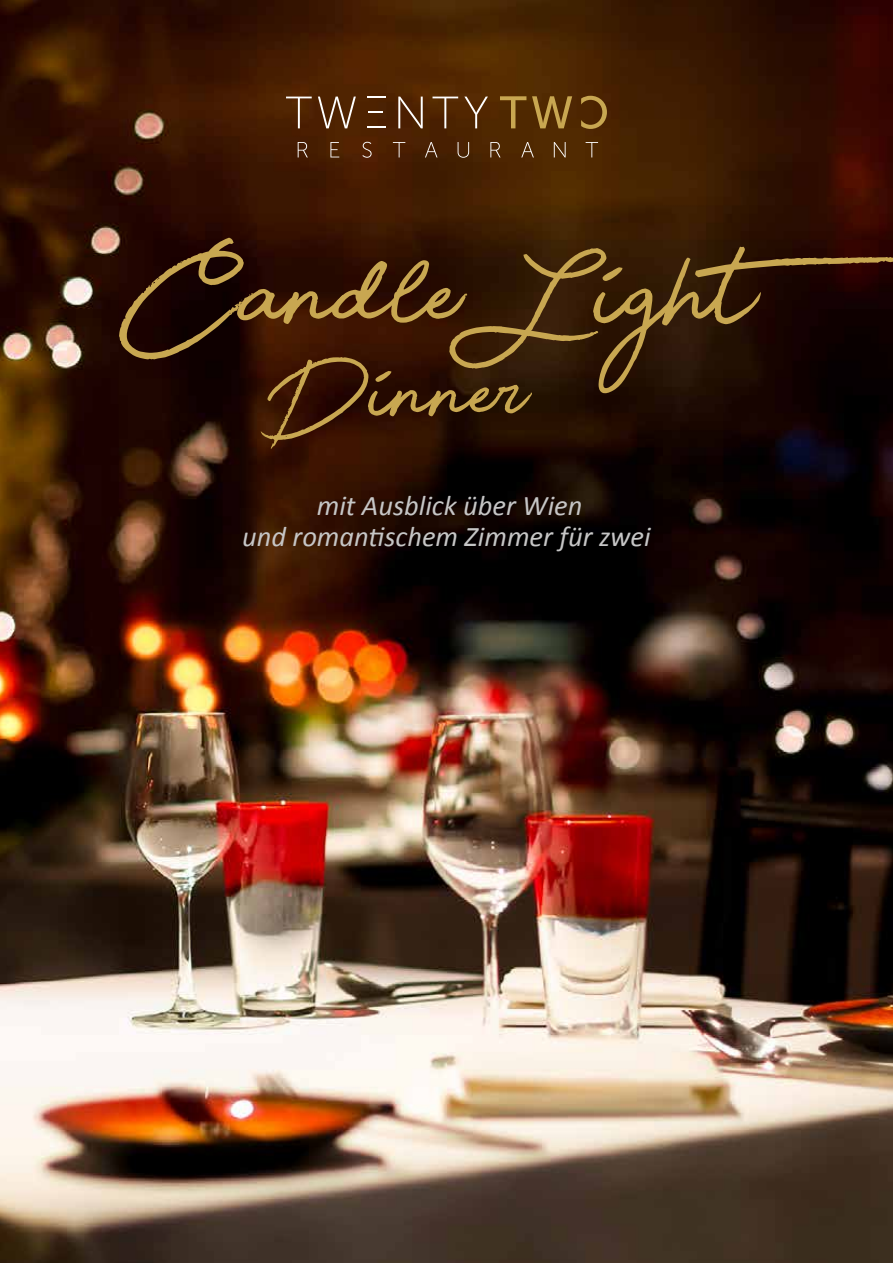
<style>
.page{position:relative;width:893px;height:1263px;background:#fff}
.page>*{position:absolute;margin:0;border:0;box-sizing:border-box;transform-origin:0 0}
.t1{font:155.85px "Beauty";color:#c8a751}
.t2{font:124.65px "Beauty";color:#c8a751}
.t3{font:italic 28.5px/31.5px "Calibri";color:#c6c6c6;text-align:center}
</style>
<div class="page">
<img style="left:0;top:0;width:893px;height:1263px">
<svg style="left:286px;top:97px;width:26px;height:31px"></svg>
<svg style="left:318px;top:97px;width:38px;height:31px"></svg>
<svg style="left:398px;top:97px;width:25px;height:31px"></svg>
<svg style="left:432px;top:97px;width:26px;height:31px"></svg>
<svg style="left:464px;top:97px;width:24px;height:31px"></svg>
<svg style="left:500px;top:96px;width:26px;height:32px"></svg>
<svg style="left:532px;top:96px;width:40px;height:32px"></svg>
<svg style="left:298px;top:142px;width:10px;height:15px"></svg>
<svg style="left:330px;top:142px;width:9px;height:15px"></svg>
<svg style="left:362px;top:142px;width:10px;height:16px"></svg>
<svg style="left:393px;top:142px;width:12px;height:15px"></svg>
<svg style="left:425px;top:142px;width:12px;height:15px"></svg>
<svg style="left:458px;top:142px;width:11px;height:16px"></svg>
<svg style="left:490px;top:142px;width:11px;height:15px"></svg>
<svg style="left:521px;top:142px;width:13px;height:15px"></svg>
<svg style="left:554px;top:142px;width:12px;height:15px"></svg>
<svg style="left:586px;top:142px;width:12px;height:15px"></svg>
<svg style="left:581px;top:96px;width:26px;height:33px"></svg>
<svg style="left:368px;top:97px;width:18px;height:1px"></svg>
<svg style="left:368px;top:127px;width:18px;height:1px"></svg>
<svg style="left:368px;top:111px;width:14px;height:2px"></svg>
<h1 class="t1" style="left:149px;top:234px;width:832px">Candle Light</h1>
<h2 class="t2" style="left:278px;top:344px;width:253px">Dinner</h2>
<p class="t3" style="left:242px;top:488px;width:410px">mit Ausblick über Wien<br>und romantischem Zimmer für zwei</p>
</div>
